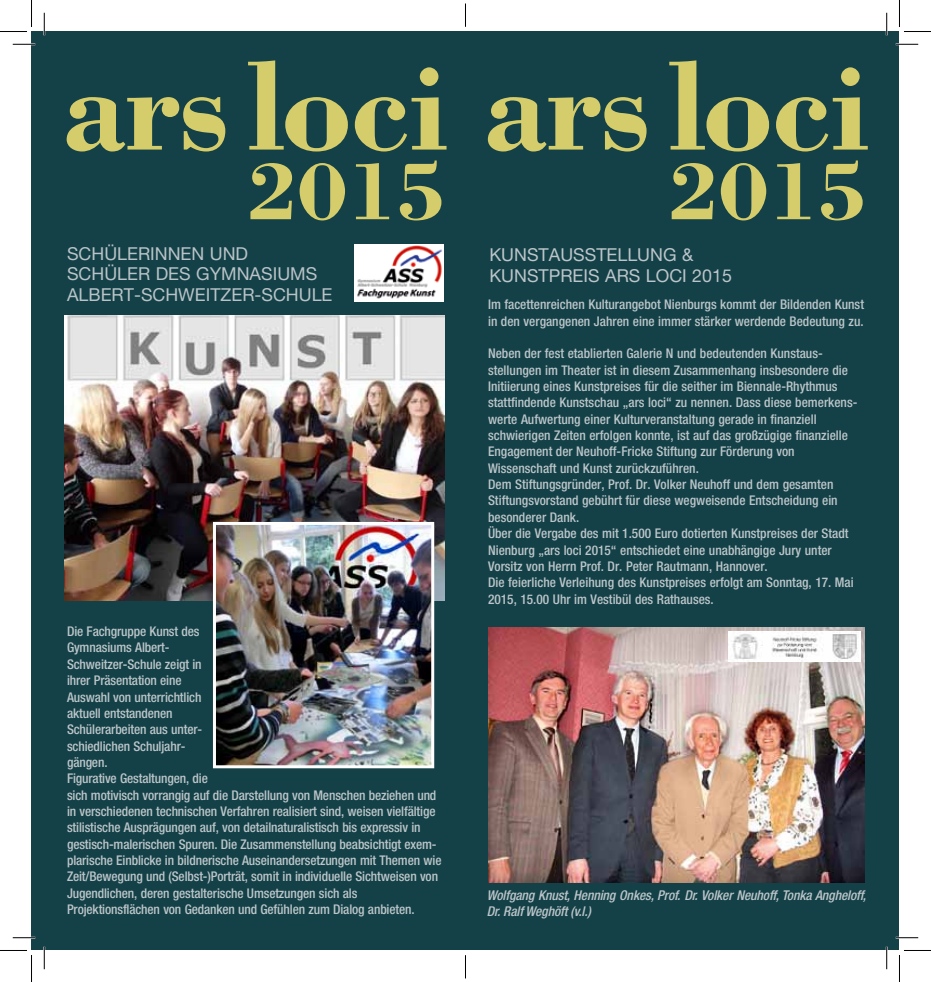
<style>
.page{position:relative;width:931px;height:982px;background:#fff}
.page>*{position:absolute;margin:0;border:0;box-sizing:border-box;transform-origin:0 0}
.t1{font:700 130.35px "Bodoni";letter-spacing:-.02em;color:#d5cd6b}
.t2{font:700 84.45px "Bodoni";letter-spacing:-.025em;color:#d5cd6b}
.t3{font:17.85px "Helvetica Neue LT";color:#b9c3c7}
.t4{font:17.85px/20.9px "Helvetica Neue LT";color:#bcc5c9}
.t5{font:italic 500 condensed 13.5px/16.2px "Helvetica Neue LT";letter-spacing:-.01em;color:#bcc5c9}
.t6{font:500 condensed 13.35px/16.4px "Helvetica Neue LT";color:#bcc5c9}
</style>
<div class="page">
<div style="left:32px;top:32px;width:867px;height:918px;background:#134147"></div>
<img style="left:65px;top:315px;width:379px;height:285px">
<img style="left:217px;top:526px;width:213px;height:238px">
<div style="left:213px;top:522px;width:221px;height:246px;border:3px solid #fff"></div>
<img style="left:355px;top:244px;width:89px;height:57px">
<img style="left:488px;top:627px;width:376px;height:255px">
<img style="left:728px;top:631px;width:132px;height:30px">
<hr style="left:13px;top:43px;width:22px;height:2px;background:#fff">
<hr style="left:895px;top:43px;width:23px;height:2px;background:#fff">
<hr style="left:13px;top:936px;width:22px;height:2px;background:#fff">
<hr style="left:895px;top:936px;width:23px;height:2px;background:#fff">
<hr style="left:43px;top:13px;width:2px;height:22px;background:#fff">
<hr style="left:43px;top:946px;width:2px;height:23px;background:#fff">
<hr style="left:885px;top:13px;width:2px;height:22px;background:#fff">
<hr style="left:885px;top:946px;width:2px;height:23px;background:#fff">
<svg style="left:13px;top:44px;width:22px;height:1px"></svg>
<svg style="left:895px;top:44px;width:23px;height:1px"></svg>
<svg style="left:13px;top:937px;width:22px;height:1px"></svg>
<svg style="left:895px;top:937px;width:23px;height:1px"></svg>
<svg style="left:44px;top:13px;width:1px;height:22px"></svg>
<svg style="left:44px;top:946px;width:1px;height:23px"></svg>
<svg style="left:886px;top:13px;width:1px;height:22px"></svg>
<svg style="left:886px;top:946px;width:1px;height:23px"></svg>
<svg style="left:0;top:0;width:32px;height:32px"></svg>
<svg style="left:0;top:950px;width:32px;height:31px"></svg>
<svg style="left:899px;top:0;width:31px;height:32px"></svg>
<svg style="left:899px;top:950px;width:31px;height:31px"></svg>
<svg style="left:465px;top:4px;width:1px;height:22px"></svg>
<svg style="left:465px;top:955px;width:1px;height:23px"></svg>
<h1 class="t1" style="left:61px;top:25px;width:808px">ars loci ars loci</h1>
<h2 class="t2" style="left:247px;top:138px;width:201px">2015</h2>
<h2 class="t2" style="left:668px;top:138px;width:201px">2015</h2>
<h3 class="t3" style="left:67px;top:242px;width:12px">SCHÜLERI</h3>
<h3 class="t3" style="left:155px;top:242px;width:93px">NNEN UND</h3>
<h3 class="t3" style="left:67px;top:263px;width:13px">SCHÜLER</h3>
<h3 class="t3" style="left:156px;top:263px;width:12px">DES</h3>
<h3 class="t3" style="left:196px;top:263px;width:66px">GYM NASIUMS</h3>
<h3 class="t3" style="left:67px;top:284px;width:13px">ALBERT</h3>
<h3 class="t3" style="left:134px;top:284px;width:20px">-SCH</h3>
<h3 class="t3" style="left:178px;top:284px;width:28px">WEITZER</h3>
<h3 class="t3" style="left:254px;top:284px;width:20px">-SCHULE</h3>
<h3 class="t4" style="left:489px;top:244px;width:244px">KUN STAUSSTELLUNG &amp;<br>KUNSTPREIS ARS LOCI 2015</h3>
<p class="t6" style="left:488px;top:296px;width:377px">Im facettenreichen Kulturangebot Nienburgs kommt der Bildenden Kunst in den vergangenen Jahren eine immer stärker werdende Bedeutung zu.</p>
<p class="t6" style="left:488px;top:345px;width:371px">Neben der fest etablierten Galerie N und bedeutenden Kunstaus&shy;stellungen im Theater ist in diesem Zusammenhang insbesondere die Initiierung eines Kunstpreises für die seither im Biennale-Rhythmus stattfindende Kunstschau „ars loci“ zu nennen. Dass diese bemerkens&shy;werte Aufwertung einer Kulturveranstaltung gerade in finanziell schwierigen Zeiten erfolgen konnte, ist auf das großzügige finanzielle Engagement der Neuhoff-Fricke Stiftung zur Förderung von Wissenschaft und Kunst zurückzuführen.<br>Dem Stiftungsgründer, Prof. Dr. Volker Neuhoff und dem gesamten Stiftungsvorstand gebührt für diese wegweisende Entscheidung ein besonderer Dank.<br>Über die Vergabe des mit 1.500 Euro dotierten Kunstpreises der Stadt Nienburg „ars loci 2015“ entschiedet eine unabhängige Jury unter Vorsitz von Herrn Prof. Dr. Peter Rautmann, Hannover.<br>Die feierliche Verleihung des Kunstpreises erfolgt am Sonntag, 17. Mai 2015, 15.00 Uhr im Vestibül des Rathauses.</p>
<p class="t6" style="left:67px;top:623px;width:376px">Die Fachgruppe Kunst des<br>Gymnasiums Albert-<br>Schweitzer-Schule zeigt in<br>ihrer Präsentation eine<br>Auswahl von unterrichtlich<br>aktuell entstandenen<br>Schülerarbeiten aus unter-<br>schiedlichen Schuljahr-<br>gängen.<br>Figurative Gestaltungen, die<br>sich motivisch vorrangig auf die Darstellung von Menschen beziehen und in verschiedenen technischen Verfahren realisiert sind, weisen vielfältige stilistische Ausprägungen auf, von detailnaturalistisch bis expressiv in gestisch-malerischen Spuren. Die Zusammenstellung beabsichtigt exem&shy;plarische Einblicke in bildnerische Auseinandersetzungen mit Themen wie Zeit/Bewegung und (Selbst-)Porträt, somit in individuelle Sichtweisen von Jugendlichen, deren gestalterische Umsetzungen sich als Projektionsflächen von Gedanken und Gefühlen zum Dialog anbieten.</p>
<p class="t5" style="left:486px;top:886px;width:381px">Wolfgang Knust, Henning Onkes, Prof. Dr. Volker Neuhoff, Tonka Angheloff,<br>Dr. Ralf Weghöft (v.l.)</p>
</div>
